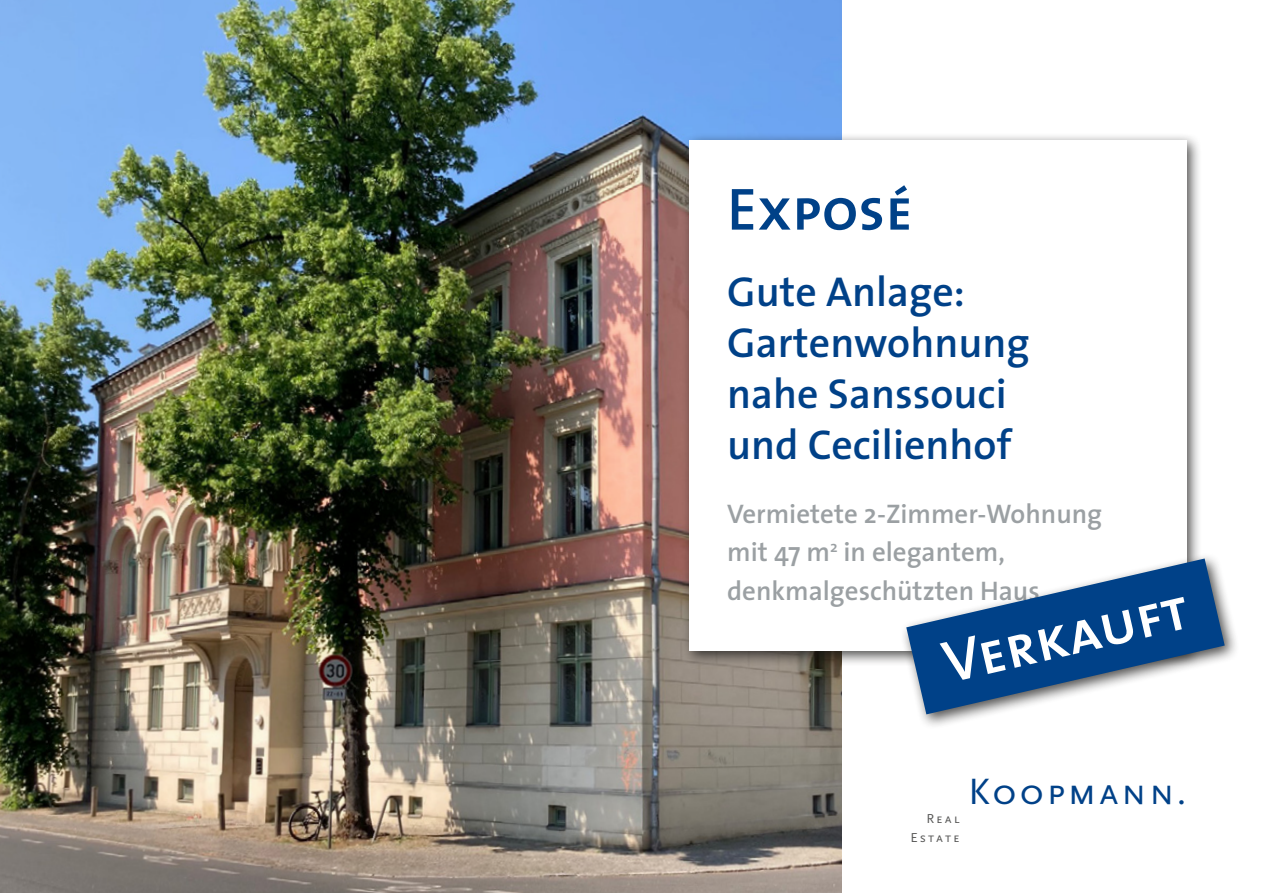
<style>
.page{position:relative;width:1263px;height:893px;background:#fff}
.page>*{position:absolute;margin:0;border:0;box-sizing:border-box;transform-origin:0 0}
.t1{font:60px "The Sans Semi Bold Caps";color:#fff}
.t2{font:60px "The Sans Semi Bold Caps";color:#004188}
.t3{font:600 42px/51px "The Sans";color:#004188}
.t4{font:38.25px "Scala Sans Caps";letter-spacing:.06em;color:#004188}
.t5{font:600 27px/38.2px "The Sans";color:#9ba0a3}
.t6{font:13.5px/19.2px "Scala Sans Caps";letter-spacing:.15em;color:#565655;text-align:right}
</style>
<div class="page">
<img style="left:0;top:0;width:842px;height:893px">
<div style="left:681px;top:133px;width:521px;height:533px;background:#181716;opacity:.75"></div>
<div style="left:689px;top:140px;width:497px;height:511px;background:#fff"></div>
<div style="left:900px;top:552px;width:340px;height:177px;background:#181716;opacity:.75"></div>
<svg style="left:906px;top:558px;width:319px;height:156px;fill:#004188"></svg>
<h1 class="t2" style="left:727px;top:159px;width:187px">Exposé</h1>
<h2 class="t3" style="left:727px;top:265px;width:304px">Gute Anlage:<br>Gartenwohnung nahe Sanssouci und Cecilienhof</h2>
<p class="t5" style="left:727px;top:494px;width:377px">Vermietete 2-Zimmer-Wohnung mit 47 m<sup>2</sup> in elegantem, denkmalgeschützten Haus</p>
<h1 class="t1" style="left:932px;top:615px;width:251px;rotate:-13deg">Verkauft</h1>
<p class="t6" style="left:910px;top:809px;width:51px">Real<br>Estate</p>
<h3 class="t4" style="left:968px;top:770px;width:220px">Koopmann.</h3>
</div>
